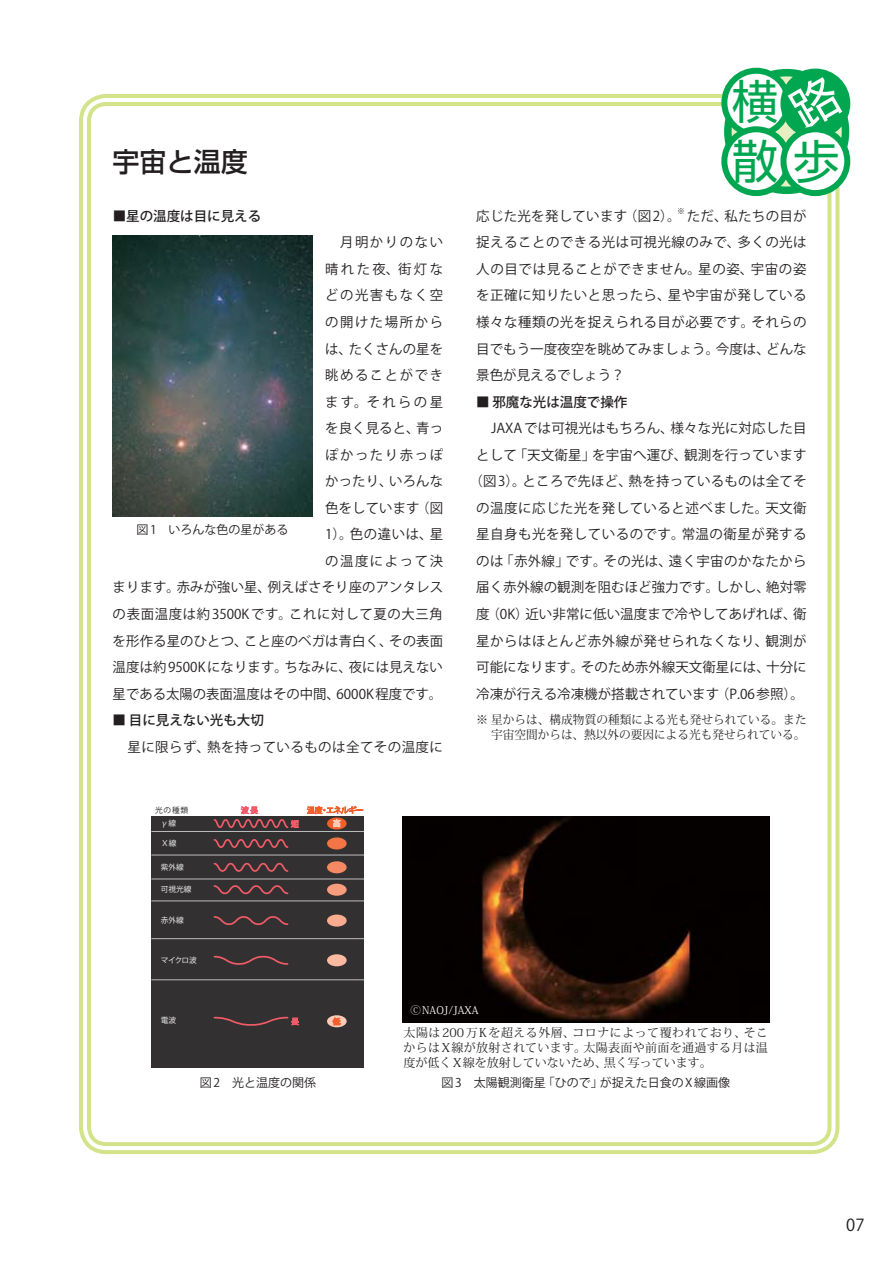
<style>
.page{position:relative;width:893px;height:1263px;background:#fff}
.page>*{position:absolute;margin:0;border:0;box-sizing:border-box;transform-origin:0 0}
.t1{font:46.5px "Shin Go Pro Regular 90 msp RKSJ H";color:#00a650}
.t2{font:27px "Shin Go Pro Medium 90 msp RKSJ H";color:#231f20}
.t3{font:16.5px "Koz Go Std Regular 90 msp RKSJ H";color:#231f20}
.t4{font:13.5px/26.5px "Koz Go Std Regular 90 msp RKSJ H";letter-spacing:.01em;color:#231f20;text-align:right}
.t5{font:13.5px "Koz Go Std Medium 90 msp RKSJ H";color:#231f20}
.t6{font:13.5px "Koz Go Std Regular 90 msp RKSJ H";letter-spacing:.03em;color:#231f20}
.t7{font:12px/15px "Koz Min Std Regular 90 msp RKSJ H";color:#231f20;text-align:right}
.t8{font:12px "Koz Go Std Regular 90 msp RKSJ H";color:#231f20}
.t9{font:10.5px "Koz Min Std Regular 90 msp RKSJ H";color:#fff}
.t10{font:7.8px "Koz Go Std Regular 90 msp RKSJ H";color:#231f20}
.t11{font:7.65px "Koz Go Pro Regular 90 msp RKSJ H";color:#fff}
.t12{font:7.65px "Koz Go Pro Regular 90 msp RKSJ H";color:#231f20}
.s1{font-family:"Koz Min Pro Regular 90 msp RKSJ H"}
</style>
<div class="page">
<div style="left:79px;top:94px;width:760px;height:1060px;border:4px solid #d2e38a;border-radius:25px"></div>
<div style="left:87px;top:102px;width:744px;height:1044px;border:4px solid #d2e38a;border-radius:17px"></div>
<svg style="left:728px;top:73px;width:117px;height:117px"></svg>
<div style="left:724px;top:69px;width:125px;height:125px;border:8px solid #00a650;border-radius:50%"></div>
<div style="left:724px;top:71px;width:64px;height:64px;background:#fff;border-radius:50%"></div>
<div style="left:721px;top:68px;width:70px;height:70px;border:6px solid #00a650;border-radius:50%"></div>
<div style="left:780px;top:69px;width:70px;height:69px;border:6px solid #00a650;border-radius:50%"></div>
<div style="left:724px;top:129px;width:64px;height:64px;background:#fff;border-radius:50%"></div>
<div style="left:721px;top:126px;width:70px;height:70px;border:6px solid #00a650;border-radius:50%"></div>
<div style="left:783px;top:129px;width:64px;height:64px;background:#fff;border-radius:50%"></div>
<div style="left:780px;top:126px;width:70px;height:70px;border:6px solid #00a650;border-radius:50%"></div>
<img style="left:113px;top:235px;width:199px;height:281px">
<div style="left:151px;top:816px;width:213px;height:252px;background:#323031"></div>
<hr style="left:151px;top:938px;width:213px;height:1px;background:#bbbdc0">
<hr style="left:151px;top:979px;width:213px;height:1px;background:#bbbdc0">
<hr style="left:151px;top:900px;width:213px;height:1px;background:#bbbdc0">
<hr style="left:151px;top:879px;width:213px;height:1px;background:#bbbdc0">
<hr style="left:151px;top:855px;width:213px;height:1px;background:#bbbdc0">
<hr style="left:151px;top:831px;width:213px;height:1px;background:#bbbdc0">
<svg style="left:307px;top:806px;width:56px;height:8px"></svg>
<svg style="left:213px;top:839px;width:76px;height:9px"></svg>
<svg style="left:213px;top:862px;width:76px;height:10px"></svg>
<svg style="left:213px;top:885px;width:76px;height:10px"></svg>
<svg style="left:213px;top:916px;width:76px;height:9px"></svg>
<svg style="left:213px;top:955px;width:76px;height:10px"></svg>
<svg style="left:327px;top:818px;width:20px;height:12px"></svg>
<div style="left:327px;top:837px;width:20px;height:13px;background:#f37546;border-radius:50%"></div>
<div style="left:327px;top:861px;width:20px;height:12px;background:#f58963;border-radius:50%"></div>
<div style="left:327px;top:884px;width:20px;height:12px;background:#f79c7c;border-radius:50%"></div>
<div style="left:327px;top:915px;width:20px;height:12px;background:#f9ac90;border-radius:50%"></div>
<div style="left:327px;top:954px;width:20px;height:12px;background:#fabaa2;border-radius:50%"></div>
<svg style="left:327px;top:1015px;width:20px;height:12px"></svg>
<svg style="left:333px;top:820px;width:7px;height:7px"></svg>
<svg style="left:332px;top:1018px;width:8px;height:7px"></svg>
<svg style="left:213px;top:1016px;width:86px;height:10px"></svg>
<svg style="left:213px;top:806px;width:86px;height:22px"></svg>
<img style="left:402px;top:816px;width:368px;height:206px">
<div style="left:785px;top:72px;width:60px;height:60px;background:#00a650"></div>
<h2 class="t2" style="left:113px;top:152px;width:136px">宇宙と温度</h2>
<p class="t5" style="left:113px;top:211px;width:150px">■星の温度は目に見える</p>
<p class="t4" style="left:113px;top:231px;width:332px">月明かりのない<br>晴れた夜、街灯な<br>どの光害もなく空<br>の開けた場所から<br>は、たくさんの星を<br>眺めることができ<br>ます。それらの星<br>を良く見ると、青っ<br>ぽかったり赤っぽ<br>かったり、いろんな<br>色をしています（図<br>1）。色の違いは、星<br>の温度によって決<br>まります。赤みが強い星、例えばさそり座のアンタレスの表面温度は約3500Kです。これに対して夏の大三角を形作る星のひとつ、こと座のベガは青白く、その表面温度は約9500Kになります。ちなみに、夜には見えない星である太陽の表面温度はその中間、6000K 程度です。</p>
<p class="t5" style="left:113px;top:715px;width:153px">■ 目に見えない光も大切</p>
<p class="t6" style="left:128px;top:742px;width:317px">星に限らず、熱を持っているものは全てその温度に</p>
<p class="t8" style="left:137px;top:525px;width:154px">図 1　いろんな色の星がある</p>
<p class="t12" style="left:155px;top:807px;width:35px">光の種類</p>
<p class="t11" style="left:161px;top:820px;width:17px">γ線</p>
<p class="t11" style="left:161px;top:840px;width:17px">Ｘ線</p>
<p class="t11" style="left:161px;top:864px;width:25px">紫外線</p>
<p class="t11" style="left:161px;top:886px;width:32px">可視光線</p>
<p class="t11" style="left:161px;top:917px;width:25px">赤外線</p>
<p class="t11" style="left:161px;top:957px;width:38px">マイクロ波</p>
<h1 class="t1" style="left:732px;top:84px;width:48px">横</h1>
<h1 class="t1" style="left:732px;top:144px;width:109px">散歩</h1>
<p class="t4" style="left:476px;top:204px;width:206px">応じた光を発しています（図2）。</p>
<p class="t10" style="left:677px;top:208px;width:9px">※</p>
<p class="t4" style="left:476px;top:204px;width:332px;text-align:justify;text-indent:211px">ただ、私たちの目が捉えることのできる光は可視光線のみで、多くの光は人の目では見ることができません。星の姿、宇宙の姿を正確に知りたいと思ったら、星や宇宙が発している様々な種類の光を捉えられる目が必要です。それらの目でもう一度夜空を眺めてみましょう。今度は、どんな景色が見えるでしょう？</p>
<p class="t5" style="left:476px;top:396px;width:153px">■ 邪魔な光は温度で操作</p>
<p class="t4" style="left:469px;top:417px;width:339px">JAXAでは可視光はもちろん、様々な光に対応した目<br>として「天文衛星」を宇宙へ運び、観測を行っています（図 3）。ところで先ほど、熱を持っているものは全てその温度に応じた光を発していると述べました。天文衛星自身も光を発しているのです。常温の衛星が発するのは「赤外線」です。その光は、遠く宇宙のかなたから届く赤外線の観測を阻むほど強力です。しかし、絶対零度（0K）近い非常に低い温度まで冷やしてあげれば、衛星からはほとんど赤外線が発せられなくなり、観測が可能になります。そのため赤外線天文衛星には、十分に冷凍が行える冷凍機が搭載されています（P.06 参照）。</p>
<p class="t7" style="left:476px;top:713px;width:332px">※ 星からは、構成物質の種類による光も発せられている。また宇宙空間からは、熱以外の要因による光も発せられている。</p>
<p class="t11" style="left:161px;top:1018px;width:17px">電波</p>
<p class="t8" style="left:200px;top:1078px;width:118px">図 2　光と温度の関係</p>
<p class="t9" style="left:410px;top:1006px;width:70px"><span class="s1">Ⓒ</span>NAOJ/JAXA</p>
<p class="t7" style="left:403px;top:1027px;width:366px;text-align:justify">太陽は200万Kを超える外層、コロナによって覆われており、そこからはX線が放射されています。太陽表面や前面を通過する月は温度が低くX線を放射していないため、黒く写っています。</p>
<p class="t8" style="left:442px;top:1078px;width:290px">図 3　太陽観測衛星「ひので」が捉えた日食の X 線画像</p>
<p class="t3" style="left:846px;top:1218px;width:20px">07</p>
</div>
